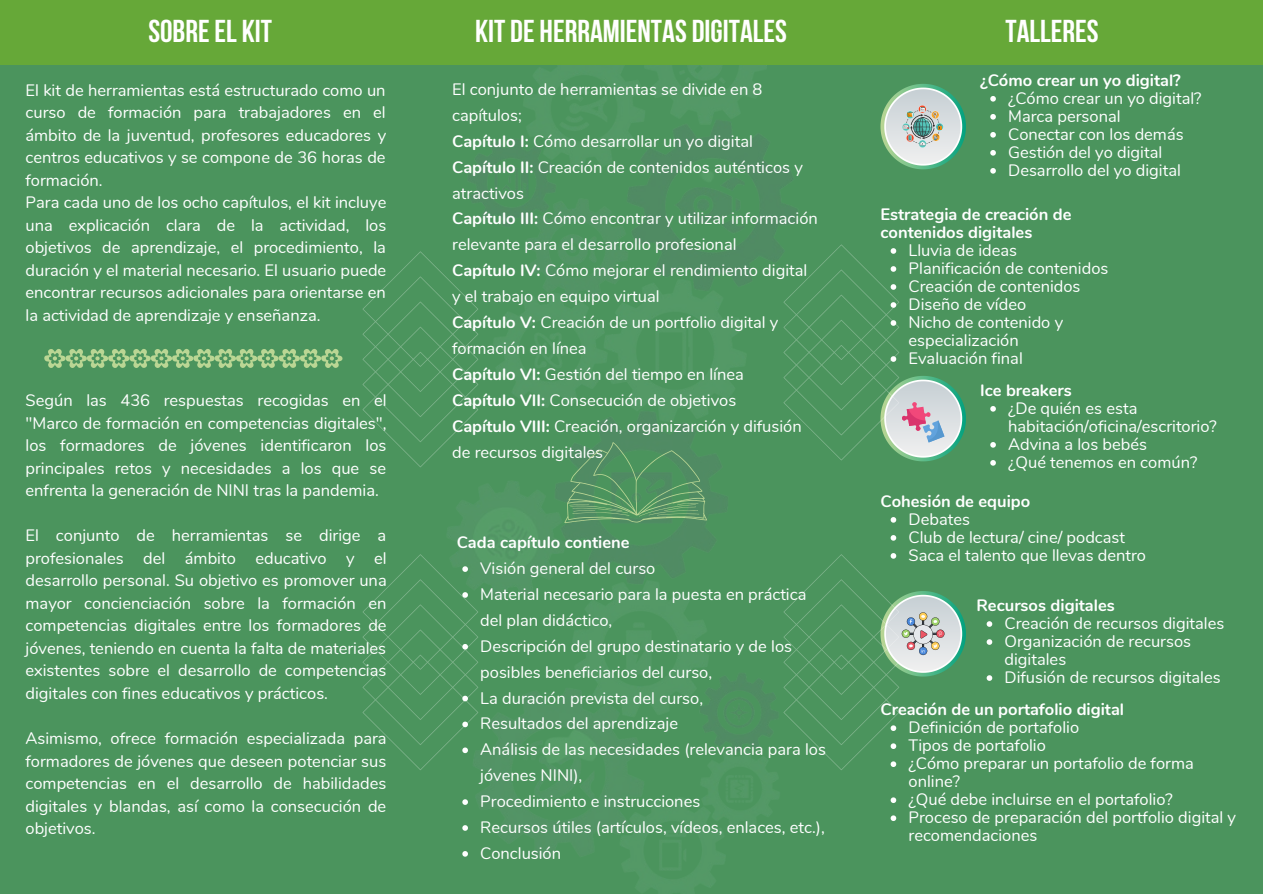
<style>
.page{position:relative;width:1263px;height:894px;background:#fff}
.page>*{position:absolute;margin:0;border:0;box-sizing:border-box;transform-origin:0 0}
.t1{font:700 31.5px "Bebas Neue";color:#fff}
.t2{font:16.5px/22.5px "Nunito";color:#fff}
.t3{font:700 16.5px/18px "Nunito";color:#fff}
.s1{font-weight:700}
</style>
<div class="page">
<div style="left:0;top:0;width:1263px;height:893px;background:#4b945d"></div>
<img style="left:449px;top:65px;width:344px;height:822px">
<svg style="left:462px;top:799px;width:6px;height:5px"></svg>
<svg style="left:462px;top:824px;width:6px;height:6px"></svg>
<svg style="left:462px;top:850px;width:6px;height:6px"></svg>
<svg style="left:362px;top:251px;width:116px;height:216px"></svg>
<svg style="left:362px;top:554px;width:116px;height:216px"></svg>
<img style="left:880px;top:84px;width:86px;height:85px">
<svg style="left:990px;top:96px;width:6px;height:6px"></svg>
<svg style="left:990px;top:114px;width:6px;height:6px"></svg>
<svg style="left:990px;top:132px;width:6px;height:6px"></svg>
<svg style="left:990px;top:150px;width:6px;height:6px"></svg>
<svg style="left:990px;top:168px;width:6px;height:6px"></svg>
<svg style="left:891px;top:517px;width:5px;height:5px"></svg>
<svg style="left:891px;top:535px;width:5px;height:5px"></svg>
<svg style="left:891px;top:797px;width:5px;height:5px"></svg>
<svg style="left:891px;top:815px;width:5px;height:5px"></svg>
<svg style="left:987px;top:621px;width:5px;height:5px"></svg>
<svg style="left:987px;top:639px;width:5px;height:5px"></svg>
<svg style="left:987px;top:675px;width:5px;height:5px"></svg>
<svg style="left:783px;top:244px;width:183px;height:217px"></svg>
<svg style="left:783px;top:553px;width:183px;height:217px"></svg>
<svg style="left:44px;top:349px;width:298px;height:19px"></svg>
<svg style="left:564px;top:442px;width:143px;height:81px"></svg>
<div style="left:0;top:0;width:1262px;height:65px;background:#66a838"></div>
<svg style="left:990px;top:406px;width:6px;height:5px"></svg>
<svg style="left:990px;top:442px;width:6px;height:5px"></svg>
<svg style="left:990px;top:460px;width:6px;height:5px"></svg>
<p class="t1" style="left:148px;top:19px;width:125px">SOBRE EL KIT</p>
<p class="t1" style="left:1005px;top:19px;width:95px">TALLERES</p>
<p class="t1" style="left:475px;top:19px;width:313px">KIT DE HERRAMIENTAS DIGITALES</p>
<p class="t2" style="left:26px;top:79px;width:362px;text-align:justify">El kit de herramientas está estructurado como un curso de formación para trabajadores en el ámbito de la juventud, profesores educadores y centros educativos y se compone de 36 horas de formación.</p>
<p class="t2" style="left:26px;top:191px;width:362px;text-align:justify">Para cada uno de los ocho capítulos, el kit incluye una explicación clara de la actividad, los objetivos de aprendizaje, el procedimiento, la duración y el material necesario. El usuario puede encontrar recursos adicionales para orientarse en la actividad de aprendizaje y enseñanza.</p>
<p class="t2" style="left:26px;top:389px;width:363px;text-align:justify">Según las 436 respuestas recogidas en el "Marco de formación en competencias digitales", los formadores de jóvenes identificaron los principales retos y necesidades a los que se enfrenta la generación de NINI tras la pandemia.</p>
<p class="t2" style="left:26px;top:524px;width:363px;text-align:justify">El conjunto de herramientas se dirige a profesionales del ámbito educativo y el desarrollo personal. Su objetivo es promover una mayor concienciación sobre la formación en competencias digitales entre los formadores de jóvenes, teniendo en cuenta la falta de materiales existentes sobre el desarrollo de competencias digitales con fines educativos y prácticos.</p>
<p class="t2" style="left:26px;top:727px;width:363px;text-align:justify">Asimismo, ofrece formación especializada para formadores de jóvenes que deseen potenciar sus competencias en el desarrollo de habilidades digitales y blandas, así como la consecución de objetivos.</p>
<p class="t2" style="left:452px;top:77px;width:312px;line-height:25.8px">El conjunto de herramientas se divide en 8 capítulos;</p>
<p class="t2" style="left:452px;top:130px;width:302px"><span class="s1">Capítulo I:</span> Cómo desarrollar un yo digital</p>
<p class="t2" style="left:452px;top:154px;width:352px;line-height:25.8px"><span class="s1">Capítulo II:</span> Creación de contenidos auténticos y atractivos</p>
<p class="t2" style="left:452px;top:206px;width:367px;line-height:25.8px"><span class="s1">Capítulo III:</span> Cómo encontrar y utilizar información relevante para el desarrollo profesional</p>
<p class="t2" style="left:452px;top:258px;width:357px;line-height:25.8px"><span class="s1">Capítulo IV:</span> Cómo mejorar el rendimiento digital y el trabajo en equipo virtual</p>
<p class="t2" style="left:452px;top:309px;width:328px;line-height:25.8px"><span class="s1">Capítulo V:</span> Creación de un portfolio digital y formación en línea</p>
<p class="t2" style="left:452px;top:363px;width:293px"><span class="s1">Capítulo VI:</span> Gestión del tiempo en línea</p>
<p class="t2" style="left:452px;top:389px;width:286px"><span class="s1">Capítulo VII:</span> Consecución de objetivos</p>
<p class="t2" style="left:452px;top:413px;width:351px;line-height:25.8px"><span class="s1">Capítulo VIII:</span> Creación, organizarción y difusión de recursos digitales</p>
<p class="t3" style="left:457px;top:533px;width:174px">Cada capítulo contiene</p>
<p class="t2" style="left:480px;top:557px;width:177px">Visión general del curso</p>
<p class="t2" style="left:480px;top:581px;width:328px;line-height:25.8px">Material necesario para la puesta en práctica del plan didáctico,</p>
<p class="t2" style="left:480px;top:633px;width:313px;line-height:25.8px">Descripción del grupo destinatario y de los posibles beneficiarios del curso,</p>
<p class="t2" style="left:480px;top:686px;width:224px">La duración prevista del curso,</p>
<p class="t2" style="left:480px;top:712px;width:199px">Resultados del aprendizaje</p>
<p class="t2" style="left:480px;top:736px;width:347px;line-height:25.8px">Análisis de las necesidades (relevancia para los jóvenes NINI),</p>
<p class="t2" style="left:480px;top:790px;width:222px">Procedimiento e instrucciones</p>
<p class="t2" style="left:480px;top:816px;width:346px">Recursos útiles (artículos, vídeos, enlaces, etc.),</p>
<p class="t2" style="left:480px;top:842px;width:82px">Conclusión</p>
<p class="t3" style="left:980px;top:71px;width:202px">¿Cómo crear un yo digital?</p>
<p class="t2" style="left:1008px;top:87px;width:195px">¿Cómo crear un yo digital?</p>
<p class="t2" style="left:1008px;top:105px;width:114px">Marca personal</p>
<p class="t2" style="left:1008px;top:123px;width:177px">Conectar con los demás</p>
<p class="t2" style="left:1008px;top:141px;width:156px">Gestión del yo digital</p>
<p class="t2" style="left:1008px;top:159px;width:174px">Desarrollo del yo digital</p>
<p class="t3" style="left:880px;top:205px;width:193px">Estrategia de creación de contenidos digitales</p>
<p class="t2" style="left:908px;top:239px;width:110px">Lluvia de ideas</p>
<p class="t2" style="left:908px;top:257px;width:201px">Planificación de contenidos</p>
<p class="t2" style="left:908px;top:275px;width:174px">Creación de contenidos</p>
<p class="t2" style="left:908px;top:293px;width:119px">Diseño de vídeo</p>
<p class="t2" style="left:908px;top:313px;width:156px;line-height:18px">Nicho de contenido y especialización</p>
<p class="t2" style="left:908px;top:347px;width:116px">Evaluación final</p>
<p class="t3" style="left:980px;top:381px;width:93px">Ice breakers</p>
<p class="t2" style="left:1008px;top:399px;width:210px;line-height:18px">¿De quién es esta habitación/oficina/escritorio?</p>
<p class="t2" style="left:1008px;top:433px;width:140px">Advina a los bebés</p>
<p class="t2" style="left:1008px;top:451px;width:191px">¿Qué tenemos en común?</p>
<p class="t3" style="left:880px;top:492px;width:151px">Cohesión de equipo</p>
<p class="t2" style="left:908px;top:508px;width:63px">Debates</p>
<p class="t2" style="left:908px;top:526px;width:218px">Club de lectura/ cine/ podcast</p>
<p class="t2" style="left:908px;top:544px;width:239px">Saca el talento que llevas dentro</p>
<p class="t3" style="left:976px;top:596px;width:140px">Recursos digitales</p>
<p class="t2" style="left:1004px;top:612px;width:221px">Creación de recursos digitales</p>
<p class="t2" style="left:1004px;top:632px;width:188px;line-height:18px">Organización de recursos digitales</p>
<p class="t2" style="left:1004px;top:666px;width:218px">Difusión de recursos digitales</p>
<p class="t3" style="left:880px;top:700px;width:245px">Creación de un portafolio digital</p>
<p class="t2" style="left:908px;top:716px;width:172px">Definición de portafolio</p>
<p class="t2" style="left:908px;top:734px;width:139px">Tipos de portafolio</p>
<p class="t2" style="left:908px;top:754px;width:287px;line-height:18px">¿Cómo preparar un portafolio de forma online?</p>
<p class="t2" style="left:908px;top:788px;width:266px">¿Qué debe incluirse en el portafolio?</p>
<p class="t2" style="left:908px;top:808px;width:329px;line-height:18px">Proceso de preparación del portfolio digital y recomendaciones</p>
</div>
